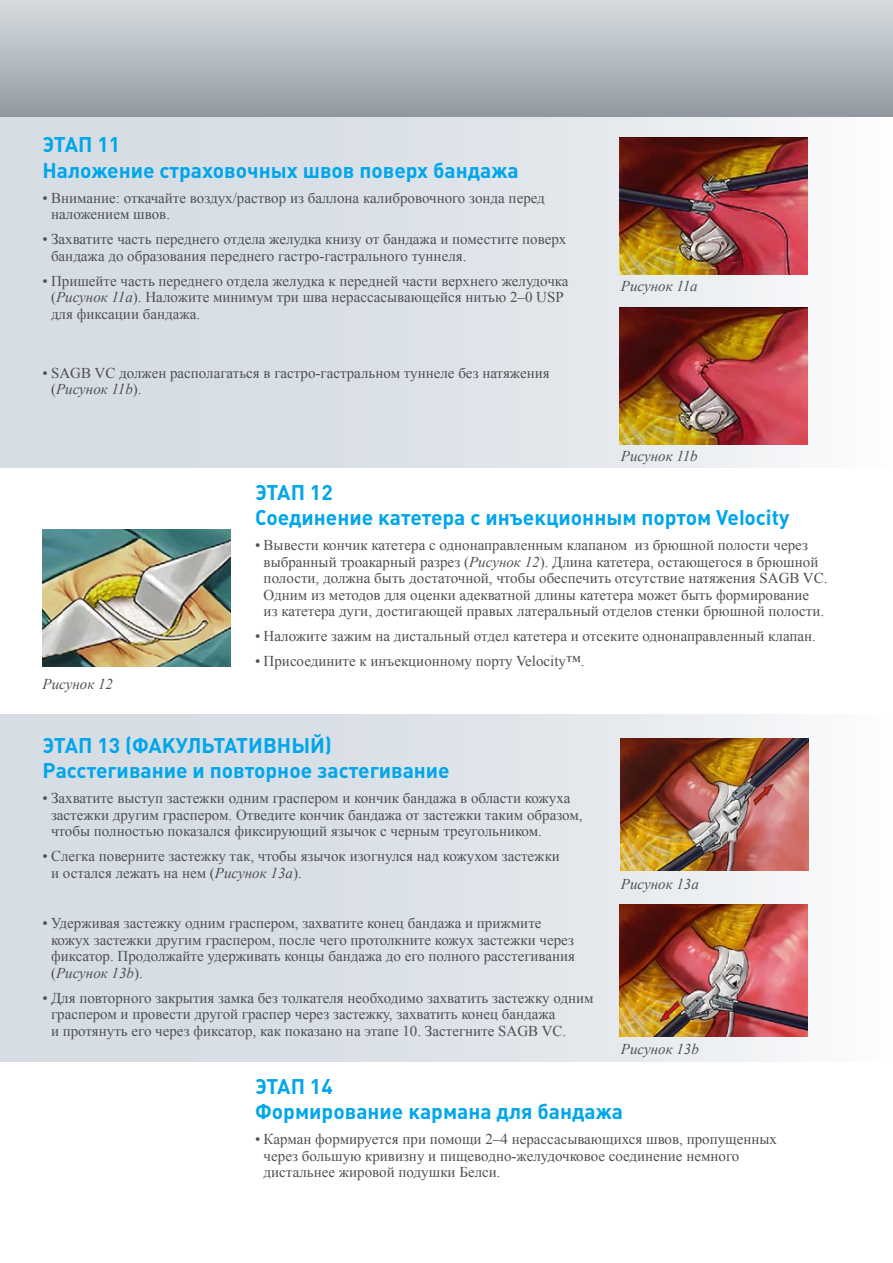
<style>
.page{position:relative;width:893px;height:1263px;background:#fff}
.page>*{position:absolute;margin:0;border:0;box-sizing:border-box;transform-origin:0 0}
.t1{font:700 21px/25.5px "Plumb";color:#00a6eb}
.t2{font:15px/16.5px "Times New Roman";color:#504f53}
.t3{font:italic 15px "Times New Roman";color:#504f53}
.s1{font-style:italic}
</style>
<div class="page">
<div style="left:0;top:108px;width:893px;height:360px;background:linear-gradient(to right,#ced7df,#f3f4f7)"></div>
<div style="left:0;top:715px;width:893px;height:346px;background:linear-gradient(to right,#ced7df,#f4f6f8)"></div>
<img style="left:620px;top:137px;width:188px;height:138px">
<img style="left:620px;top:308px;width:188px;height:137px">
<img style="left:43px;top:529px;width:187px;height:137px">
<img style="left:621px;top:739px;width:188px;height:132px">
<img style="left:620px;top:905px;width:188px;height:131px">
<div style="left:0;top:0;width:893px;height:116px;background:linear-gradient(to bottom,#d8dde1,#939aa2)"></div>
<h1 class="t1" style="left:43px;top:132px;width:478px">ЭТАП 11<br>Наложение страховочных швов поверх бандажа</h1>
<p class="t2" style="left:51px;top:189px;width:495px;text-indent:-9px">• Внимание: откачайте воздух/раствор из баллона калибровочного зонда перед наложением швов.</p>
<p class="t2" style="left:51px;top:231px;width:517px;text-indent:-9px">• Захватите часть переднего отдела желудка книзу от бандажа и поместите поверх бандажа до образования переднего гастро-гастрального туннеля.</p>
<p class="t2" style="left:51px;top:272px;width:519px;text-indent:-9px">• Пришейте часть переднего отдела желудка к передней части верхнего желудочка (<span class="s1">Рисунок 11a</span>). Наложите минимум три шва нерассасывающейся нитью 2–0 USP для фиксации бандажа.</p>
<p class="t2" style="left:51px;top:364px;width:500px;text-indent:-9px">• SAGB VC должен располагаться в гастро-гастральном туннеле без натяжения (<span class="s1">Рисунок 11b</span>).</p>
<p class="t3" style="left:621px;top:276px;width:78px">Рисунок 11a</p>
<p class="t3" style="left:621px;top:446px;width:78px">Рисунок 11b</p>
<p class="t3" style="left:43px;top:673px;width:72px">Рисунок 12</p>
<h1 class="t1" style="left:255px;top:479px;width:536px">ЭТАП 12<br>Соединение катетера с инъекционным портом Velocity</h1>
<p class="t2" style="left:264px;top:536px;width:565px;text-indent:-9px">• Вывести кончик катетера с однонаправленным клапаном из брюшной полости через выбранный троакарный разрез (<span class="s1">Рисунок 12</span>). Длина катетера, остающегося в брюшной полости, должна быть достаточной, чтобы обеспечить отсутствие натяжения SAGB VC.<br>Одним из методов для оценки адекватной длины катетера может быть формирование<br>из катетера дуги, достигающей правых латеральный отделов стенки брюшной полости.</p>
<p class="t2" style="left:255px;top:627px;width:562px">• Наложите зажим на дистальный отдел катетера и отсеките однонаправленный клапан.</p>
<p class="t2" style="left:255px;top:652px;width:331px">• Присоедините к инъекционному порту Velocity™.</p>
<h1 class="t1" style="left:43px;top:732px;width:409px">ЭТАП 13 (ФАКУЛЬТАТИВНЫЙ)<br>Расстегивание и повторное застегивание</h1>
<p class="t2" style="left:51px;top:790px;width:533px;text-indent:-9px">• Захватите выступ застежки одним граспером и кончик бандажа в области кожуха застежки другим граспером. Отведите кончик бандажа от застежки таким образом, чтобы полностью показался фиксирующий язычок с черным треугольником.</p>
<p class="t2" style="left:51px;top:848px;width:510px;text-indent:-9px">• Слегка поверните застежку так, чтобы язычок изогнулся над кожухом застежки и остался лежать на нем (<span class="s1">Рисунок 13a</span>).</p>
<p class="t2" style="left:51px;top:915px;width:526px;text-indent:-9px">• Удерживая застежку одним граспером, захватите конец бандажа и прижмите кожух застежки другим граспером, после чего протолкните кожух застежки через фиксатор. Продолжайте удерживать концы бандажа до его полного расстегивания (<span class="s1">Рисунок 13b</span>).</p>
<p class="t2" style="left:51px;top:989px;width:544px;text-indent:-9px">• Для повторного закрытия замка без толкателя необходимо захватить застежку одним граспером и провести другой граспер через застежку, захватить конец бандажа<br>и протянуть его через фиксатор, как показано на этапе 10. Застегните SAGB VC.</p>
<h1 class="t1" style="left:255px;top:1073px;width:369px">ЭТАП 14<br>Формирование кармана для бандажа</h1>
<p class="t2" style="left:264px;top:1131px;width:515px;text-indent:-9px">• Карман формируется при помощи 2–4 нерассасывающихся швов, пропущенных через большую кривизну и пищеводно-желудочковое соединение немного дистальнее жировой подушки Белси.</p>
<p class="t3" style="left:621px;top:873px;width:80px">Рисунок 13a</p>
<p class="t3" style="left:621px;top:1038px;width:80px">Рисунок 13b</p>
</div>
